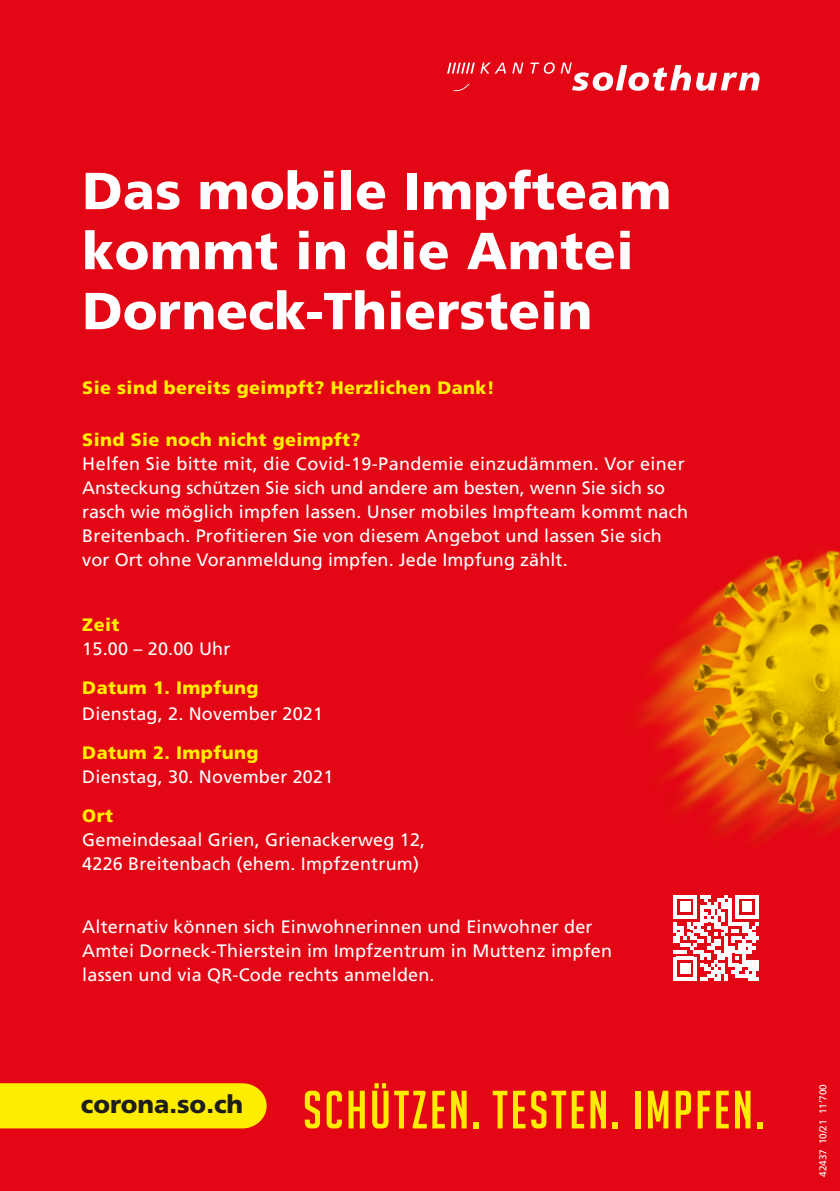
<style>
.page{position:relative;width:840px;height:1191px;background:#fff}
.page>*{position:absolute;margin:0;border:0;box-sizing:border-box;transform-origin:0 0}
.t1{font:52.4px "Big Noodle Titling";letter-spacing:.05em;color:#ffed00}
.t2{font:900 52px/60px "Frutiger LT Std";letter-spacing:.005em;color:#fff}
.t3{font:900 25px "Frutiger LT Std";color:#1d1d1b}
.t4{font:18px/24px "Frutiger LT Std";letter-spacing:.01em;color:#fff}
.t5{font:900 18px "Frutiger LT Std";letter-spacing:.02em;color:#ffed00}
.t6{font:10px "Frutiger LT Std";letter-spacing:-.01em;color:#fff}
</style>
<div class="page">
<div style="left:0;top:0;width:839px;height:1191px;background:#e30614"></div>
<svg style="left:453px;top:83px;width:16px;height:8px"></svg>
<svg style="left:480px;top:63px;width:25px;height:11px"></svg>
<svg style="left:512px;top:63px;width:11px;height:11px"></svg>
<svg style="left:530px;top:62px;width:24px;height:12px"></svg>
<svg style="left:447px;top:63px;width:27px;height:11px"></svg>
<svg style="left:560px;top:63px;width:199px;height:28px"></svg>
<div style="left:0;top:1083px;width:266px;height:45px;background:#ffed00"></div>
<img style="left:638px;top:550px;width:201px;height:292px">
<svg style="left:673px;top:895px;width:85px;height:85px"></svg>
<h2 class="t2" style="left:82px;top:161px;width:590px">Das mobile Impfteam kommt in die Amtei<br>Dorneck-Thierstein</h2>
<p class="t5" style="left:82px;top:377px;width:414px">Sie sind bereits geimpft? Herzlichen Dank!</p>
<p class="t5" style="left:82px;top:429px;width:279px">Sind Sie noch nicht geimpft?</p>
<p class="t4" style="left:82px;top:452px;width:607px">Helfen Sie bitte mit, die Covid-19-Pandemie einzudämmen. Vor einer Ansteckung schützen Sie sich und andere am besten, wenn Sie sich so rasch wie möglich impfen lassen. Unser mobiles Impfteam kommt nach Breitenbach. Profitieren Sie von diesem Angebot und lassen Sie sich vor Ort ohne Voranmeldung impfen. Jede Impfung zählt.</p>
<p class="t5" style="left:82px;top:614px;width:39px">Zeit</p>
<p class="t4" style="left:82px;top:637px;width:149px">15.00 – 20.00 Uhr</p>
<p class="t5" style="left:82px;top:677px;width:178px">Datum 1. Impfung</p>
<p class="t4" style="left:82px;top:702px;width:242px">Dienstag, 2. November 2021</p>
<p class="t5" style="left:82px;top:742px;width:178px">Datum 2. Impfung</p>
<p class="t4" style="left:82px;top:765px;width:252px">Dienstag, 30. November 2021</p>
<p class="t5" style="left:82px;top:805px;width:32px">Ort</p>
<p class="t4" style="left:82px;top:828px;width:344px">Gemeindesaal Grien, Grienackerweg 12,<br>4226 Breitenbach (ehem. Impfzentrum)</p>
<p class="t4" style="left:82px;top:915px;width:531px">Alternativ können sich Einwohnerinnen und Einwohner der<br>Amtei Dorneck-Thierstein im Impfzentrum in Muttenz impfen lassen und via QR-Code rechts anmelden.</p>
<h3 class="t3" style="left:81px;top:1089px;width:164px">corona.so.ch</h3>
<h1 class="t1" style="left:303px;top:1081px;width:462px">SCHÜTZEN. TESTEN. IMPFEN.</h1>
<p class="t6" style="left:816px;top:1176px;width:94px;rotate:-90deg">42437 10/21 11’700</p>
</div>
